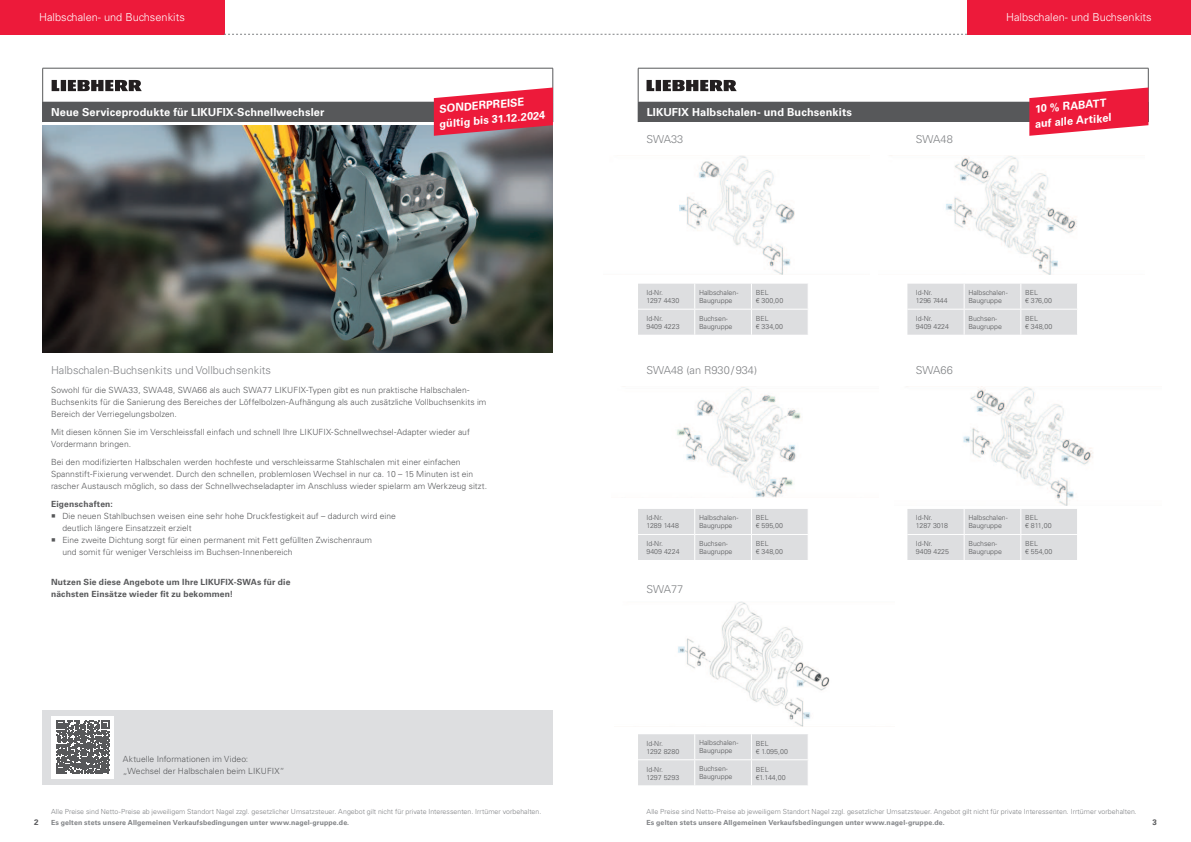
<style>
.page{position:relative;width:1191px;height:842px;background:#fff}
.page>*{position:absolute;margin:0;border:0;box-sizing:border-box;transform-origin:0 0}
.t1{font:700 11px/15px "Univers LT Std";letter-spacing:.01em;color:#fff}
.t2{font:300 11px "Univers LT Std";color:#808285}
.t3{font:300 11px "Univers LT Std";color:#fff}
.t4{font:300 8.5px/12px "Univers LT Std";letter-spacing:.005em;color:#57585a}
.t5{font:700 8.5px/12px "Univers LT Std";letter-spacing:.02em;color:#57585a}
.t6{font:700 8px "Univers LT Std";color:#57585a}
.t7{font:300 7px/8px "Univers LT Std";color:#57585a}
.t8{font:300 7px "Univers LT Std";letter-spacing:.005em;color:#808285}
.t9{font:700 7px "Univers LT Std";letter-spacing:.015em;color:#808285}
</style>
<div class="page">
<div style="left:0;top:0;width:224px;height:35px;background:#ed1a3a"></div>
<div style="left:967px;top:0;width:224px;height:35px;background:#ed1a3a"></div>
<svg style="left:224px;top:34px;width:743px;height:1px"></svg>
<div style="left:638px;top:102px;width:510px;height:20px;background:#57585a"></div>
<hr style="left:638px;top:68px;width:510px;height:1px;background:#57585a">
<hr style="left:638px;top:68px;width:1px;height:34px;background:#57585a">
<hr style="left:1148px;top:68px;width:1px;height:34px;background:#57585a">
<img style="left:946px;top:156px;width:131px;height:119px">
<img style="left:679px;top:156px;width:116px;height:119px">
<svg style="left:907px;top:284px;width:170px;height:51px;background:#dddee0"></svg>
<hr style="left:907px;top:309px;width:57px;height:1px;background:#fff">
<hr style="left:964px;top:309px;width:56px;height:1px;background:#fff">
<hr style="left:1020px;top:309px;width:58px;height:1px;background:#fff">
<div style="left:638px;top:284px;width:170px;height:51px;background:#dddee0"></div>
<hr style="left:638px;top:309px;width:56px;height:1px;background:#fff">
<hr style="left:694px;top:309px;width:57px;height:1px;background:#fff">
<hr style="left:751px;top:309px;width:57px;height:1px;background:#fff">
<div style="left:638px;top:734px;width:170px;height:51px;background:#dddee0"></div>
<hr style="left:638px;top:759px;width:56px;height:1px;background:#fff">
<hr style="left:694px;top:759px;width:57px;height:1px;background:#fff">
<hr style="left:751px;top:759px;width:57px;height:1px;background:#fff">
<img style="left:678px;top:601px;width:152px;height:125px">
<div style="left:43px;top:102px;width:510px;height:20px;background:#57585a"></div>
<hr style="left:43px;top:68px;width:510px;height:1px;background:#57585a">
<hr style="left:42px;top:68px;width:1px;height:34px;background:#57585a">
<hr style="left:552px;top:68px;width:1px;height:34px;background:#57585a">
<svg style="left:42px;top:102px;width:1px;height:20px"></svg>
<img style="left:43px;top:125px;width:510px;height:228px">
<img style="left:677px;top:386px;width:124px;height:111px">
<div style="left:638px;top:509px;width:170px;height:51px;background:#dddee0"></div>
<hr style="left:638px;top:534px;width:56px;height:1px;background:#fff">
<hr style="left:694px;top:534px;width:57px;height:1px;background:#fff">
<hr style="left:751px;top:534px;width:57px;height:1px;background:#fff">
<div style="left:907px;top:509px;width:170px;height:51px;background:#dddee0"></div>
<hr style="left:907px;top:534px;width:57px;height:1px;background:#fff">
<hr style="left:964px;top:534px;width:56px;height:1px;background:#fff">
<hr style="left:1020px;top:534px;width:58px;height:1px;background:#fff">
<img style="left:963px;top:386px;width:130px;height:120px">
<svg style="left:434px;top:88px;width:119px;height:48px;background:#e23c56"></svg>
<svg style="left:1029px;top:88px;width:120px;height:48px"></svg>
<svg style="left:52px;top:80px;width:90px;height:11px"></svg>
<svg style="left:646px;top:80px;width:90px;height:11px"></svg>
<div style="left:43px;top:711px;width:510px;height:74px;background:#dddee0"></div>
<div style="left:52px;top:716px;width:62px;height:62px;background:#fff"></div>
<svg style="left:56px;top:721px;width:53px;height:53px"></svg>
<p class="t3" style="left:39px;top:13px;width:147px">Halbschalen- und Buchsenkits</p>
<p class="t1" style="left:51px;top:105px;width:275px">Neue Serviceprodukte für LIKUFIX-Schnellwechsler</p>
<p class="t3" style="left:1006px;top:13px;width:147px">Halbschalen- und Buchsenkits</p>
<p class="t1" style="left:437px;top:102px;width:108px;rotate:-5deg">SONDERPREISE gültig bis 31.12.2024</p>
<p class="t1" style="left:1032px;top:102px;width:78px;rotate:-5deg">10 % RABATT auf alle Artikel</p>
<p class="t1" style="left:646px;top:105px;width:207px">LIKUFIX Halbschalen- und Buchsenkits</p>
<p class="t2" style="left:646px;top:135px;width:38px">SWA33</p>
<p class="t2" style="left:916px;top:135px;width:38px">SWA48</p>
<p class="t7" style="left:646px;top:289px;width:34px">Id-Nr.<br>1297 4430</p>
<p class="t7" style="left:699px;top:289px;width:41px">Halbschalen-<br>Baugruppe</p>
<p class="t7" style="left:755px;top:289px;width:29px">BEL<br>€ 300,00</p>
<p class="t7" style="left:646px;top:315px;width:35px">Id-Nr.<br>9409 4223</p>
<p class="t7" style="left:699px;top:315px;width:35px">Buchsen-<br>Baugruppe</p>
<p class="t7" style="left:755px;top:315px;width:29px">BEL<br>€ 334,00</p>
<p class="t7" style="left:916px;top:289px;width:33px">Id-Nr.<br>1296 7444</p>
<p class="t7" style="left:968px;top:289px;width:41px">Halbschalen-<br>Baugruppe</p>
<p class="t7" style="left:1025px;top:289px;width:28px">BEL<br>€ 376,00</p>
<p class="t7" style="left:916px;top:315px;width:35px">Id-Nr.<br>9409 4224</p>
<p class="t7" style="left:968px;top:315px;width:35px">Buchsen-<br>Baugruppe</p>
<p class="t7" style="left:1025px;top:315px;width:29px">BEL<br>€ 348,00</p>
<p class="t2" style="left:51px;top:365px;width:221px">Halbschalen-Buchsenkits und Vollbuchsenkits</p>
<p class="t2" style="left:646px;top:365px;width:112px">SWA48 (an R930 / 934)</p>
<p class="t2" style="left:916px;top:365px;width:38px">SWA66</p>
<p class="t4" style="left:51px;top:385px;width:437px">Sowohl für die SWA33, SWA48, SWA66 als auch SWA77 LIKUFIX-Typen gibt es nun praktische Halbschalen-<br>Buchsenkits für die Sanierung des Bereiches der Löffelbolzen-Aufhängung als auch zusätzliche Vollbuchsenkits im<br>Bereich der Verriegelungsbolzen.</p>
<p class="t4" style="left:51px;top:427px;width:420px">Mit diesen können Sie im Verschleissfall einfach und schnell Ihre LIKUFIX-Schnellwechsel-Adapter wieder auf<br>Vordermann bringen.</p>
<p class="t4" style="left:51px;top:457px;width:438px">Bei den modifizierten Halbschalen werden hochfeste und verschleissarme Stahlschalen mit einer einfachen<br>Spannstift-Fixierung verwendet. Durch den schnellen, problemlosen Wechsel in nur ca. 10 – 15 Minuten ist ein rascher Austausch möglich, so dass der Schnellwechseladapter im Anschluss wieder spielarm am Werkzeug sitzt.</p>
<p class="t5" style="left:51px;top:499px;width:63px">Eigenschaften:</p>
<p class="t4" style="left:62px;top:511px;width:335px;text-indent:-11px">○ Die neuen Stahlbuchsen weisen eine sehr hohe Druckfestigkeit auf – dadurch wird eine deutlich längere Einsatzzeit erzielt</p>
<p class="t4" style="left:62px;top:535px;width:311px;text-indent:-11px">○ Eine zweite Dichtung sorgt für einen permanent mit Fett gefüllten Zwischenraum und somit für weniger Verschleiss im Buchsen-Innenbereich</p>
<p class="t5" style="left:51px;top:577px;width:241px">Nutzen Sie diese Angebote um Ihre LIKUFIX-SWAs für die nächsten Einsätze wieder fit zu bekommen!</p>
<p class="t4" style="left:123px;top:754px;width:163px">Aktuelle Informationen im Video: „Wechsel der Halbschalen beim LIKUFIX“</p>
<p class="t7" style="left:646px;top:514px;width:34px">Id-Nr.<br>1289 1448</p>
<p class="t7" style="left:699px;top:514px;width:41px">Halbschalen-<br>Baugruppe</p>
<p class="t7" style="left:755px;top:514px;width:29px">BEL<br>€ 595,00</p>
<p class="t7" style="left:646px;top:541px;width:35px">Id-Nr.<br>9409 4224</p>
<p class="t7" style="left:699px;top:540px;width:35px">Buchsen-<br>Baugruppe</p>
<p class="t7" style="left:755px;top:541px;width:29px">BEL<br>€ 348,00</p>
<p class="t2" style="left:646px;top:585px;width:38px">SWA77</p>
<p class="t7" style="left:646px;top:740px;width:34px">Id-Nr.<br>1292 8280</p>
<p class="t7" style="left:699px;top:739px;width:41px">Halbschalen-<br>Baugruppe</p>
<p class="t7" style="left:755px;top:740px;width:34px">BEL<br>€ 1.095,00</p>
<p class="t7" style="left:646px;top:766px;width:34px">Id-Nr.<br>1297 5293</p>
<p class="t7" style="left:699px;top:765px;width:35px">Buchsen-<br>Baugruppe</p>
<p class="t7" style="left:755px;top:766px;width:31px">BEL €1.144,00</p>
<p class="t7" style="left:916px;top:514px;width:33px">Id-Nr.<br>1287 3018</p>
<p class="t7" style="left:968px;top:514px;width:41px">Halbschalen-<br>Baugruppe</p>
<p class="t7" style="left:1025px;top:514px;width:28px">BEL<br>€ 811,00</p>
<p class="t7" style="left:916px;top:541px;width:35px">Id-Nr.<br>9409 4225</p>
<p class="t7" style="left:968px;top:540px;width:35px">Buchsen-<br>Baugruppe</p>
<p class="t7" style="left:1025px;top:541px;width:29px">BEL<br>€ 554,00</p>
<p class="t8" style="left:51px;top:809px;width:492px">Alle Preise sind Netto-Preise ab jeweiligem Standort Nagel zzgl. gesetzlicher Umsatzsteuer. Angebot gilt nicht für private Interessenten. Irrtümer vorbehalten.</p>
<p class="t9" style="left:51px;top:819px;width:300px">Es gelten stets unsere Allgemeinen Verkaufsbedingungen unter www.nagel-gruppe.de.</p>
<p class="t6" style="left:1152px;top:819px;width:6px">3</p>
<p class="t8" style="left:646px;top:809px;width:492px">Alle Preise sind Netto-Preise ab jeweiligem Standort Nagel zzgl. gesetzlicher Umsatzsteuer. Angebot gilt nicht für private Interessenten. Irrtümer vorbehalten.</p>
<p class="t6" style="left:34px;top:819px;width:6px">2</p>
<p class="t9" style="left:646px;top:819px;width:300px">Es gelten stets unsere Allgemeinen Verkaufsbedingungen unter www.nagel-gruppe.de.</p>
</div>
